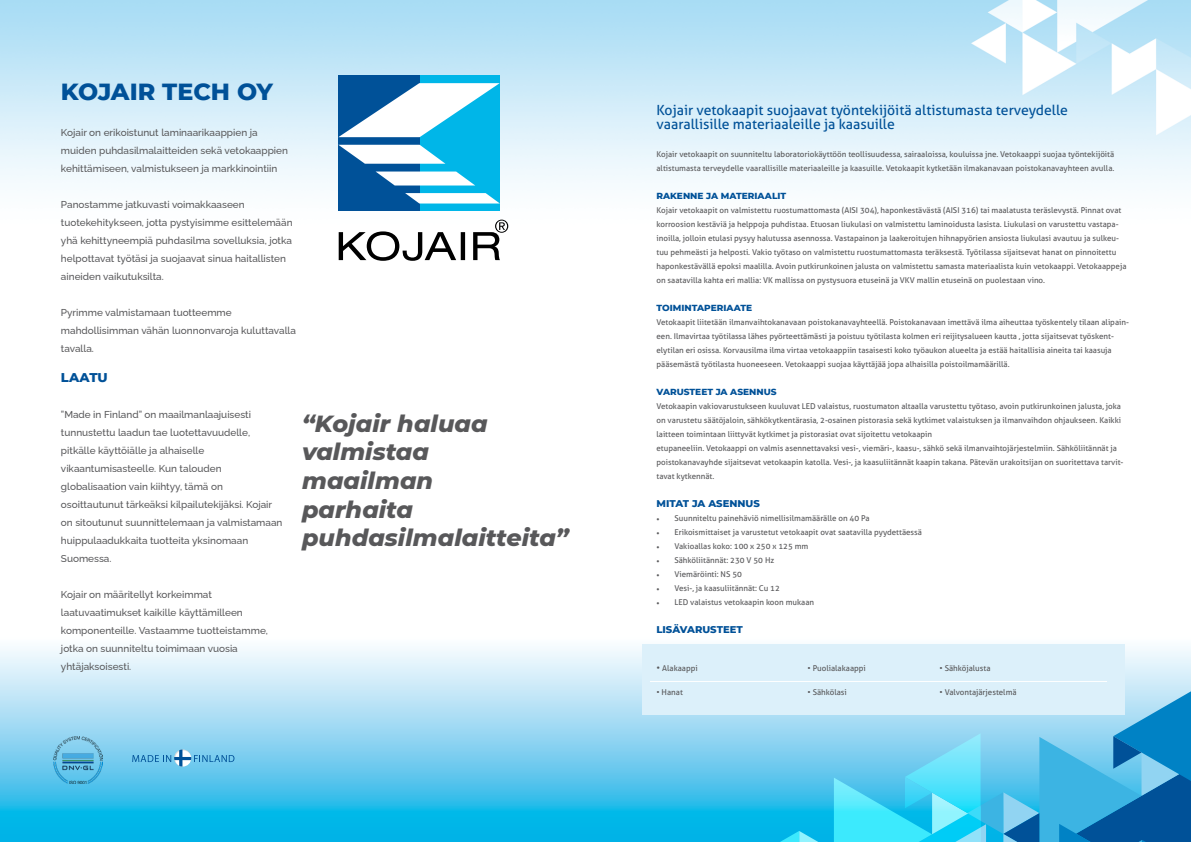
<style>
.page{position:relative;width:1191px;height:842px;background:#fff}
.page>*{position:absolute;margin:0;border:0;box-sizing:border-box;transform-origin:0 0}
.t1{font:italic 800 23.8px/28.6px "Montserrat";color:#58585a}
.t2{font:800 23.8px "Montserrat";color:#005198}
.t3{font:14px/14px "Aller";color:#005198}
.t4{font:800 13px "Montserrat";color:#005198}
.t5{font:100 10px/18px "Raleway";color:#58585a}
.t6{font:800 10px "Montserrat";color:#005198}
.t7{font:800 9px "Montserrat";color:#005198}
.t8{font:8px/14px "Aller";color:#58585a}
.s1{font-family:"Minion Pro"}
.s2{font-size:9px}
</style>
<div class="page">
<svg style="left:0;top:644px;width:1191px;height:198px;background:#7dd3f1"></svg>
<svg style="left:764px;top:691px;width:427px;height:151px;background:#52bbe3"></svg>
<svg style="left:339px;top:220px;width:169px;height:41px"></svg>
<div style="left:418px;top:75px;width:82px;height:136px;background:#00b6e8"></div>
<div style="left:338px;top:75px;width:81px;height:136px;background:#005198"></div>
<svg style="left:338px;top:83px;width:162px;height:54px"></svg>
<svg style="left:339px;top:145px;width:106px;height:19px"></svg>
<svg style="left:376px;top:172px;width:99px;height:13px"></svg>
<svg style="left:405px;top:193px;width:94px;height:10px"></svg>
<img style="left:54px;top:736px;width:48px;height:47px">
<svg style="left:132px;top:749px;width:102px;height:17px;background:#6fbce2"></svg>
<div style="left:642px;top:644px;width:482px;height:70px;background:#dcf0fa"></div>
<hr style="left:650px;top:681px;width:457px;height:1px;background:#fff">
<h1 class="t2" style="left:61px;top:74px;width:213px">KOJAIR TECH OY</h1>
<p class="t5" style="left:61px;top:123px;width:229px">Kojair on erikoistunut laminaarikaappien ja muiden puhdasilmalaitteiden sekä vetokaappien kehittämiseen, valmistukseen ja markkinointiin</p>
<p class="t5" style="left:61px;top:195px;width:233px">Panostamme jatkuvasti voimakkaaseen tuotekehitykseen, jotta pystyisimme esittelemään yhä kehittyneempiä puhdasilma sovelluksia, jotka helpottavat työtäsi ja suojaavat sinua haitallisten aineiden vaikutuksilta.</p>
<p class="t5" style="left:61px;top:303px;width:236px">Pyrimme valmistamaan tuotteemme mahdollisimman vähän luonnonvaroja kuluttavalla tavalla.</p>
<h3 class="t4" style="left:61px;top:368px;width:48px">LAATU</h3>
<p class="t5" style="left:61px;top:405px;width:223px">”Made in Finland” on maailmanlaajuisesti tunnustettu laadun tae luotettavuudelle, pitkälle käyttöiälle ja alhaiselle vikaantumisasteelle. Kun talouden globalisaation vain kiihtyy, tämä on osoittautunut tärkeäksi kilpailutekijäksi. Kojair on sitoutunut suunnittelemaan ja valmistamaan huippulaadukkaita tuotteita yksinomaan Suomessa.</p>
<p class="t5" style="left:61px;top:585px;width:208px">Kojair on määritellyt korkeimmat laatuvaatimukset kaikille käyttämilleen komponenteille. Vastaamme tuotteistamme, jotka on suunniteltu toimimaan vuosia yhtäjaksoisesti.</p>
<h1 class="t1" style="left:302px;top:408px;width:268px">“Kojair haluaa valmistaa<br>maailman<br>parhaita puhdasilmalaitteita”</h1>
<h2 class="t3" style="left:656px;top:103px;width:413px">Kojair vetokaapit suojaavat työntekijöitä altistumasta terveydelle vaarallisille materiaaleille ja kaasuille</h2>
<p class="t8" style="left:656px;top:147px;width:459px">Kojair vetokaapit on suunniteltu laboratoriokäyttöön teollisuudessa, sairaaloissa, kouluissa jne. Vetokaappi suojaa työntekijöitä altistumasta terveydelle vaarallisille materiaaleille ja kaasuille. Vetokaapit kytketään ilmakanavaan poistokanavayhteen avulla.</p>
<p class="t7" style="left:656px;top:189px;width:131px">RAKENNE JA MATERIAALIT</p>
<p class="t8" style="left:656px;top:203px;width:471px">Kojair vetokaapit on valmistettu ruostumattomasta (AISI 304), haponkestävästä (AISI 316) tai maalatusta teräslevystä. Pinnat ovat korroosion kestäviä ja helppoja puhdistaa. Etuosan liukulasi on valmistettu laminoidusta lasista. Liukulasi on varustettu vastapa&shy;inoilla, jolloin etulasi pysyy halutussa asennossa. Vastapainon ja laakeroitujen hihnapyörien ansiosta liukulasi avautuu ja sulkeu&shy;tuu pehmeästi ja helposti. Vakio työtaso on valmistettu ruostumattomasta teräksestä. Työtilassa sijaitsevat hanat on pinnoitettu haponkestävällä epoksi maalilla. Avoin putkirunkoinen jalusta on valmistettu samasta materiaalista kuin vetokaappi. Vetokaappeja on saatavilla kahta eri mallia: VK mallissa on pystysuora etuseinä ja VKV mallin etuseinä on puolestaan vino.</p>
<p class="t7" style="left:656px;top:301px;width:97px">TOIMINTAPERIAATE</p>
<p class="t8" style="left:656px;top:315px;width:474px">Vetokaapit liitetään ilmanvaihtokanavaan poistokanavayhteellä. Poistokanavaan imettävä ilma aiheuttaa työskentely tilaan alipain&shy;een. Ilmavirtaa työtilassa lähes pyörteettämästi ja poistuu työtilasta kolmen eri reijitysalueen kautta , jotta sijaitsevat työskent&shy;elytilan eri osissa. Korvausilma ilma virtaa vetokaappiin tasaisesti koko työaukon alueelta ja estää haitallisia aineita tai kaasuja pääsemästä työtilasta huoneeseen. Vetokaappi suojaa käyttäjää jopa alhaisilla poistoilmamäärillä.</p>
<p class="t7" style="left:656px;top:385px;width:122px">VARUSTEET JA ASENNUS</p>
<p class="t8" style="left:656px;top:399px;width:468px">Vetokaapin vakiovarustukseen kuuluvat LED valaistus, ruostumaton altaalla varustettu työtaso, avoin putkirunkoinen jalusta, joka on varustetu säätöjaloin, sähkökytkentärasia, 2-osainen pistorasia sekä kytkimet valaistuksen ja ilmanvaihdon ohjaukseen. Kaikki laitteen toimintaan liittyvät kytkimet ja pistorasiat ovat sijoitettu vetokaapin<br>etupaneeliin. Vetokaappi on valmis asennettavaksi vesi-, viemäri-, kaasu-, sähkö sekä ilmanvaihtojärjestelmiin. Sähköliitännät ja poistokanavayhde sijaitsevat vetokaapin katolla. Vesi-, ja kaasuliitännät kaapin takana. Pätevän urakoitsijan on suoritettava tarvit&shy;tavat kytkennät.</p>
<p class="t6" style="left:656px;top:496px;width:105px">MITAT JA ASENNUS</p>
<p class="t8" style="left:656px;top:511px;width:215px"><span class="s1">•</span> Suunniteltu painehäviö nimellisilmamäärälle on 40 Pa</p>
<p class="t8" style="left:656px;top:525px;width:267px"><span class="s1">•</span> Erikoismittaiset ja varustetut vetokaapit ovat saatavilla pyydettäessä</p>
<p class="t8" style="left:656px;top:539px;width:153px"><span class="s1">•</span> Vakioallas koko: 100 x 250 x 125 mm</p>
<p class="t8" style="left:656px;top:553px;width:119px"><span class="s1">•</span> Sähköliitännät: 230 V 50 Hz</p>
<p class="t8" style="left:656px;top:567px;width:87px"><span class="s1">•</span> Viemäröinti: NS 50</p>
<p class="t8" style="left:656px;top:581px;width:125px"><span class="s1">•</span> Vesi-, ja kaasuliitännät: Cu 12</p>
<p class="t8" style="left:656px;top:595px;width:159px"><span class="s1">•</span> LED valaistus vetokaapin koon mukaan</p>
<p class="t6" style="left:656px;top:622px;width:88px">LISÄVARUSTEET</p>
<p class="t8" style="left:656px;top:661px;width:43px"><span class="s2">•</span> Alakaappi</p>
<p class="t8" style="left:807px;top:661px;width:60px">• Puolialakaappi</p>
<p class="t8" style="left:939px;top:661px;width:52px">• Sähköjalusta</p>
<p class="t8" style="left:656px;top:685px;width:28px">• Hanat</p>
<p class="t8" style="left:807px;top:685px;width:41px">• Sähkölasi</p>
<p class="t8" style="left:939px;top:685px;width:79px">• Valvontajärjestelmä</p>
</div>
